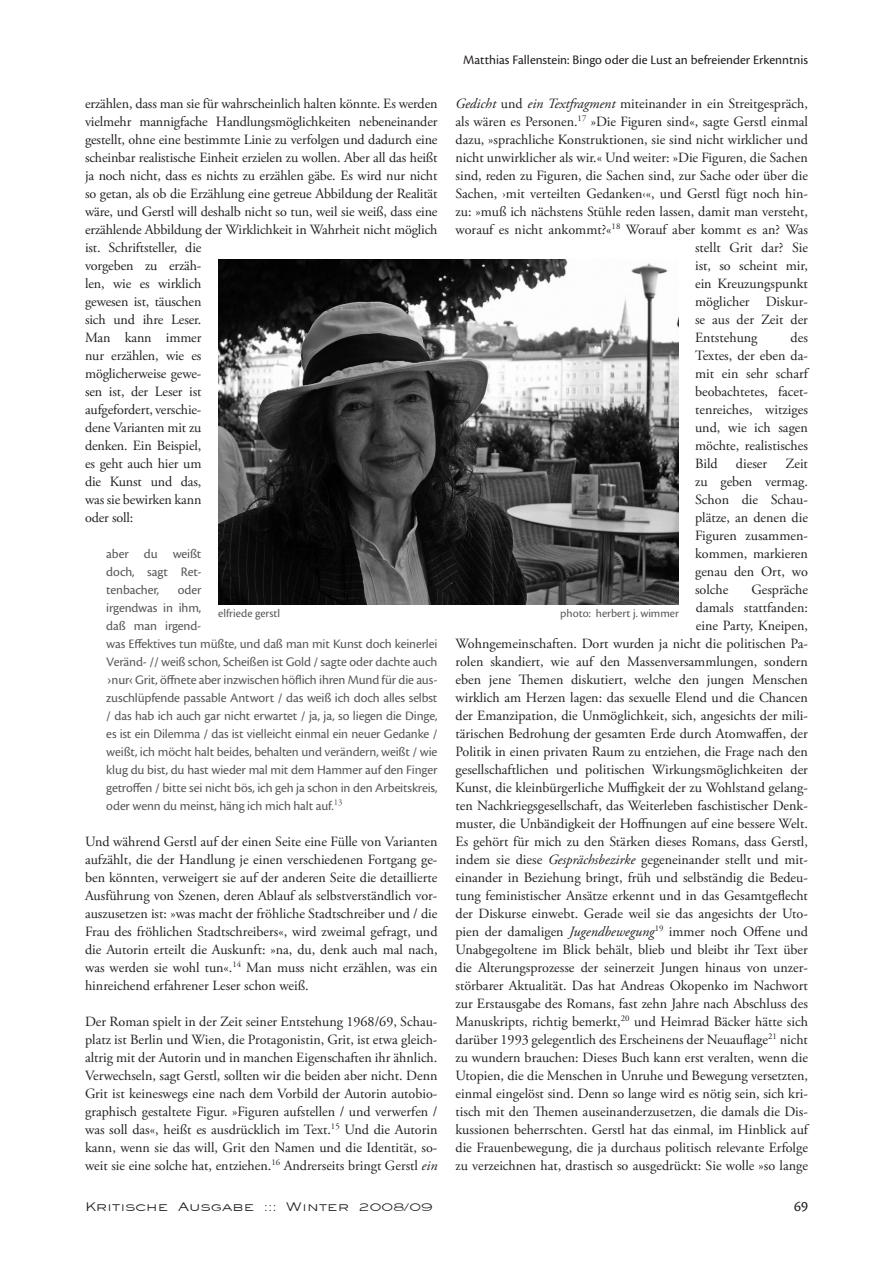
<style>
.page{position:relative;width:893px;height:1263px;background:#fff}
.page>*{position:absolute;margin:0;border:0;box-sizing:border-box;transform-origin:0 0}
.t1{font:15px "Cronos Pro";color:#231f20}
.t2{font:14.1px/18px "Adobe Garamond Pro";color:#231f20;text-align:justify}
.t3{font:13.5px/18px "Cronos Pro";letter-spacing:-.01em;color:#57585a;text-align:justify}
.t4{font:13.5px "Cronos Pro";color:#231f20}
.t5{font:13.5px "Eyeglass Wide Normal";color:#231f20}
.t6{font:12px "Cronos Pro";color:#57585a}
.s1{font-style:italic}
.s2{font-size:12px}
</style>
<div class="page">
<img style="left:218px;top:259px;width:460px;height:345px">
<p class="t4" style="left:463px;top:52px;width:346px">Matthias Fallenstein: Bingo oder die Lust an befreiender Erkenntnis</p>
<p class="t2" style="left:455px;top:95px;width:354px"><span class="s1">Gedicht</span> und <span class="s1">ein Textfragment</span> miteinander in ein Streitgespräch,</p>
<p class="t2" style="left:455px;top:113px;width:354px">als wären es Personen.<sup>17</sup> »Die Figuren sind«, sagte Gerstl einmal</p>
<p class="t2" style="left:455px;top:131px;width:354px">dazu, »sprachliche Konstruktionen, sie sind nicht wirklicher und</p>
<p class="t2" style="left:455px;top:149px;width:354px">nicht unwirklicher als wir.« Und weiter: »Die Figuren, die Sachen</p>
<p class="t2" style="left:455px;top:167px;width:354px">sind, reden zu Figuren, die Sachen sind, zur Sache oder über die</p>
<p class="t2" style="left:455px;top:185px;width:354px">Sachen, ›mit verteilten Gedanken‹«, und Gerstl fügt noch hin-</p>
<p class="t2" style="left:455px;top:203px;width:354px">zu: »muß ich nächstens Stühle reden lassen, damit man versteht,</p>
<p class="t2" style="left:455px;top:221px;width:354px">worauf es nicht ankommt?«<sup>18</sup> Worauf aber kommt es an? Was</p>
<p class="t2" style="left:695px;top:239px;width:114px">stellt Grit dar? Sie</p>
<p class="t2" style="left:695px;top:257px;width:114px">ist, so scheint mir,</p>
<p class="t2" style="left:695px;top:275px;width:114px">ein Kreuzungspunkt</p>
<p class="t2" style="left:695px;top:293px;width:114px">möglicher Diskur-</p>
<p class="t2" style="left:695px;top:311px;width:114px">se aus der Zeit der</p>
<p class="t2" style="left:695px;top:329px;width:64px">Entstehung</p>
<p class="t2" style="left:85px;top:95px;width:354px;text-align:left">erzählen, dass man sie für wahrscheinlich halten könnte. Es werden vielmehr mannigfache Handlungsmöglichkeiten nebeneinander gestellt, ohne eine bestimmte Linie zu verfolgen und dadurch eine scheinbar realistische Einheit erzielen zu wollen. Aber all das heißt ja noch nicht, dass es nichts zu erzählen gäbe. Es wird nur nicht so getan, als ob die Erzählung eine getreue Abbildung der Realität wäre, und Gerstl will deshalb nicht so tun, weil sie weiß, dass eine erzählende Abbildung der Wirklichkeit in Wahrheit nicht möglich ist. Schriftsteller, die<br>vorgeben zu erzäh-<br>len, wie es wirklich<br>gewesen ist, täuschen<br>sich und ihre Leser.<br>Man kann immer<br>nur erzählen, wie es<br>möglicherweise gewe-<br>sen ist, der Leser ist<br>aufgefordert, verschie-<br>dene Varianten mit zu<br>denken. Ein Beispiel,<br>es geht auch hier um<br>die Kunst und das,<br>was sie bewirken kann<br>oder soll:</p>
<p class="t3" style="left:106px;top:545px;width:97px">aber du weißt doch, sagt Ret&shy;tenbacher,</p>
<p class="t2" style="left:695px;top:329px;width:114px;text-indent:96px">des Textes, der eben da&shy;mit ein sehr scharf beobachtetes, facet&shy;tenreiches, witziges und, wie ich sagen möchte, realistisches Bild</p>
<p class="t2" style="left:736px;top:455px;width:33px">dieser</p>
<p class="t2" style="left:695px;top:455px;width:114px;text-indent:90px">Zeit zu geben vermag.<br>Schon die Schau&shy;plätze, an denen die Figuren zusammen&shy;kommen, markieren genau den Ort, wo solche</p>
<p class="t2" style="left:455px;top:581px;width:354px;text-align:right">Gespräche<br>damals stattfanden:<br>eine Party, Kneipen,<br>Wohngemeinschaften. Dort wurden ja nicht die politischen Pa&shy;rolen skandiert, wie auf den Massenversammlungen, sondern eben jene Themen diskutiert, welche den jungen Menschen wirklich am Herzen lagen: das sexuelle Elend und die Chancen der Emanzipation, die Unmöglichkeit, sich, angesichts der mili&shy;tärischen Bedrohung der gesamten Erde durch Atomwaffen, der Politik in einen privaten Raum zu entziehen, die Frage nach den gesellschaftlichen und politischen Wirkungsmöglichkeiten der Kunst, die kleinbürgerliche Muffigkeit der zu Wohlstand gelang&shy;ten Nachkriegsgesellschaft, das Weiterleben faschistischer Denk&shy;muster, die Unbändigkeit der Hoffnungen auf eine bessere Welt.<br>Es gehört für mich zu den Stärken dieses Romans, dass Gerstl, indem sie diese <span class="s1">Gesprächsbezirke</span> gegeneinander stellt und mit&shy;einander in Beziehung bringt, früh und selbständig die Bedeu&shy;tung feministischer Ansätze erkennt und in das Gesamtgeflecht der Diskurse einwebt. Gerade weil sie das angesichts der Uto&shy;pien der damaligen <span class="s1">Jugendbewegung</span><sup>19</sup> immer noch Offene und Unabgegoltene im Blick behält, blieb und bleibt ihr Text über die Alterungsprozesse der seinerzeit Jungen hinaus von unzer&shy;störbarer Aktualität. Das hat Andreas Okopenko im Nachwort zur Erstausgabe des Romans, fast zehn Jahre nach Abschluss des Manuskripts, richtig bemerkt,<sup>20</sup> und Heimrad Bäcker hätte sich darüber 1993 gelegentlich des Erscheinens der Neuauflage<sup>21</sup> nicht zu wundern brauchen: Dieses Buch kann erst veralten, wenn die Utopien, die die Menschen in Unruhe und Bewegung versetzten, einmal eingelöst sind. Denn so lange wird es nötig sein, sich kri&shy;tisch mit den Themen auseinanderzusetzen, die damals die Dis&shy;kussionen beherrschten. Gerstl hat das einmal, im Hinblick auf die Frauenbewegung, die ja durchaus politisch relevante Erfolge zu verzeichnen hat, drastisch so ausgedrückt: Sie wolle »so lange</p>
<p class="t3" style="left:106px;top:581px;width:333px;text-align:left;text-indent:71px">oder<br>irgendwas in ihm,<br>daß man irgend-<br>was Effektives tun müßte, und daß man mit Kunst doch keinerlei Veränd- // weiß schon, Scheißen ist Gold / sagte oder dachte auch ›nur‹ Grit, öffnete aber inzwischen höflich ihren Mund für die aus&shy;zuschlüpfende passable Antwort / das weiß ich doch alles selbst / das hab ich auch gar nicht erwartet / ja, ja, so liegen die Dinge, es ist ein Dilemma / das ist vielleicht einmal ein neuer Gedanke / weißt, ich möcht halt beides, behalten und verändern, weißt / wie klug du bist, du hast wieder mal mit dem Hammer auf den Finger getroffen / bitte sei nicht bös, ich geh ja schon in den Arbeitskreis, oder wenn du meinst, häng ich mich halt auf.<sup>13</sup></p>
<p class="t2" style="left:85px;top:833px;width:354px">Und während Gerstl auf der einen Seite eine Fülle von Varianten aufzählt, die der Handlung je einen verschiedenen Fortgang ge&shy;ben könnten, verweigert sie auf der anderen Seite die detaillierte Ausführung von Szenen, deren Ablauf als selbstverständlich vor&shy;auszusetzen ist: »was macht der fröhliche Stadtschreiber und / die Frau des fröhlichen Stadtschreibers«, wird zweimal gefragt, und die Autorin erteilt die Auskunft: »na, du, denk auch mal nach, was werden sie wohl tun«.<sup>14</sup> Man muss nicht erzählen, was ein hinreichend erfahrener Leser schon weiß.</p>
<p class="t2" style="left:85px;top:1013px;width:354px">Der Roman spielt in der Zeit seiner Entstehung 1968/69, Schau&shy;platz ist Berlin und Wien, die Protagonistin, Grit, ist etwa gleich&shy;altrig mit der Autorin und in manchen Eigenschaften ihr ähnlich.<br>Verwechseln, sagt Gerstl, sollten wir die beiden aber nicht. Denn Grit ist keineswegs eine nach dem Vorbild der Autorin autobio&shy;graphisch gestaltete Figur. »Figuren aufstellen / und verwerfen / was soll das«, heißt es ausdrücklich im Text.<sup>15</sup> Und die Autorin kann, wenn sie das will, Grit den Namen und die Identität, so&shy;weit sie eine solche hat, entziehen.<sup>16</sup> Andrerseits bringt Gerstl <span class="s1">ein</span></p>
<p class="t6" style="left:218px;top:607px;width:63px">elfriede gerstl</p>
<p class="t6" style="left:560px;top:607px;width:120px">photo: herbert j. wimmer</p>
<p class="t5" style="left:85px;top:1199px;width:349px">Kritische Ausgabe ::: Winter <span class="s2">2008/09</span></p>
<p class="t1" style="left:794px;top:1197px;width:15px">69</p>
</div>
